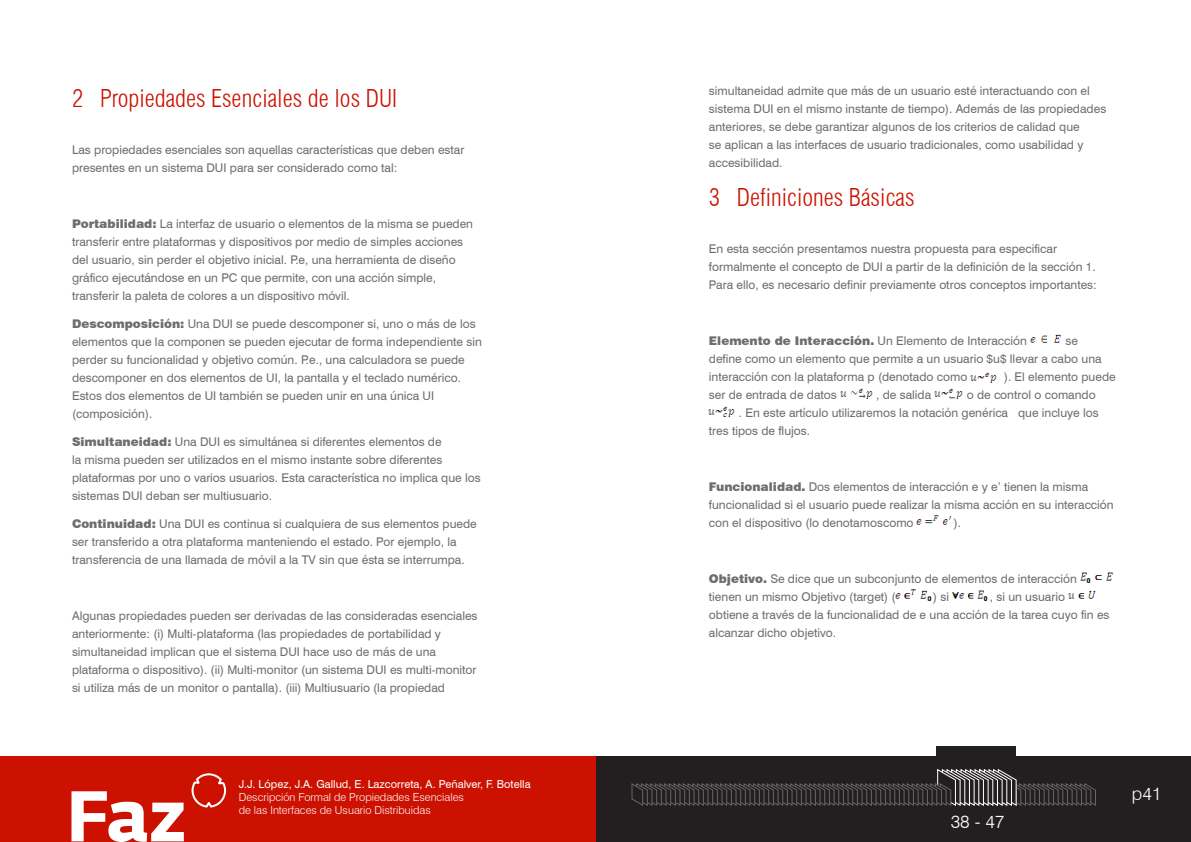
<style>
.page{position:relative;width:1191px;height:842px;background:#fff}
.page>*{position:absolute;margin:0;border:0;box-sizing:border-box;transform-origin:0 0}
.t1{font:300 condensed 24px "Swiss 721 BT";color:#c10}
.t2{font:300 18px "Swiss 721 BT";color:#fff}
.t3{font:12px/18px "Swiss 721 BT";color:#6c6d70}
.t4{font:300 11px/13.2px "Swiss 721 BT";color:#fff}
.t5{font:11px "Swiss 721 BT";color:#fff}
.s1{font-weight:900}
</style>
<div class="page">
<div style="left:595px;top:757px;width:596px;height:85px;background:#231f20"></div>
<div style="left:936px;top:746px;width:79px;height:21px;background:#231f20"></div>
<svg style="left:631px;top:769px;width:465px;height:37px"></svg>
<div style="left:0;top:757px;width:595px;height:85px;background:#c10"></div>
<svg style="left:71px;top:791px;width:113px;height:51px"></svg>
<svg style="left:191px;top:773px;width:36px;height:35px"></svg>
<img style="left:1030px;top:334px;width:32px;height:9px">
<img style="left:970px;top:372px;width:27px;height:10px">
<img style="left:840px;top:388px;width:33px;height:10px">
<img style="left:934px;top:388px;width:29px;height:10px">
<img style="left:709px;top:406px;width:26px;height:10px">
<img style="left:917px;top:515px;width:35px;height:10px">
<img style="left:1080px;top:572px;width:34px;height:10px">
<img style="left:895px;top:589px;width:37px;height:11px">
<img style="left:952px;top:590px;width:36px;height:10px">
<img style="left:1068px;top:590px;width:28px;height:9px">
<h1 class="t1" style="left:72px;top:84px;width:327px">2 Propiedades Esenciales de los DUI</h1>
<p class="t3" style="left:72px;top:141px;width:394px">Las propiedades esenciales son aquellas características que deben estar presentes en un sistema DUI para ser considerado como tal:</p>
<p class="t3" style="left:72px;top:215px;width:402px"><span class="s1">Portabilidad:</span> La interfaz de usuario o elementos de la misma se pueden transferir entre plataformas y dispositivos por medio de simples acciones del usuario, sin perder el objetivo inicial. P.e, una herramienta de diseño gráfico ejecutándose en un PC que permite, con una acción simple, transferir la paleta de colores a un dispositivo móvil.</p>
<p class="t3" style="left:72px;top:315px;width:411px"><span class="s1">Descomposición:</span> Una DUI se puede descomponer si, uno o más de los elementos que la componen se pueden ejecutar de forma independiente sin perder su funcionalidad y objetivo común. P.e., una calculadora se puede descomponer en dos elementos de UI, la pantalla y el teclado numérico.<br>Estos dos elementos de UI también se pueden unir en una única UI (composición).</p>
<p class="t3" style="left:72px;top:433px;width:410px"><span class="s1">Simultaneidad:</span> Una DUI es simultánea si diferentes elementos de<br>la misma pueden ser utilizados en el mismo instante sobre diferentes plataformas por uno o varios usuarios. Esta característica no implica que los sistemas DUI deban ser multiusuario.</p>
<p class="t3" style="left:72px;top:515px;width:406px"><span class="s1">Continuidad:</span> Una DUI es continua si cualquiera de sus elementos puede ser transferido a otra plataforma manteniendo el estado. Por ejemplo, la transferencia de una llamada de móvil a la TV sin que ésta se interrumpa.</p>
<p class="t3" style="left:72px;top:607px;width:407px">Algunas propiedades pueden ser derivadas de las consideradas esenciales anteriormente: (i) Multi-plataforma (las propiedades de portabilidad y simultaneidad implican que el sistema DUI hace uso de más de una plataforma o dispositivo). (ii) Multi-monitor (un sistema DUI es multi-monitor si utiliza más de un monitor o pantalla). (iii) Multiusuario (la propiedad</p>
<p class="t5" style="left:239px;top:777px;width:293px">J.J. López, J.A. Gallud, E. Lazcorreta, A. Peñalver, F. Botella</p>
<p class="t4" style="left:239px;top:790px;width:227px">Descripción Formal de Propiedades Esenciales de las Interfaces de Usuario Distribuidas</p>
<p class="t3" style="left:709px;top:82px;width:399px">simultaneidad admite que más de un usuario esté interactuando con el sistema DUI en el mismo instante de tiempo). Además de las propiedades anteriores, se debe garantizar algunos de los criterios de calidad que<br>se aplican a las interfaces de usuario tradicionales, como usabilidad y accesibilidad.</p>
<h1 class="t1" style="left:709px;top:183px;width:207px">3 Definiciones Básicas</h1>
<p class="t3" style="left:709px;top:239px;width:389px">En esta sección presentamos nuestra propuesta para especificar formalmente el concepto de DUI a partir de la definición de la sección 1.<br>Para ello, es necesario definir previamente otros conceptos importantes:</p>
<p class="t3" style="left:709px;top:331px;width:319px"><span class="s1">Elemento de Interacción.</span> Un Elemento de Interacción</p>
<p class="t3" style="left:709px;top:331px;width:394px;text-indent:356px">se define como un elemento que permite a un usuario $u$ llevar a cabo una interacción con la plataforma p (denotado como</p>
<p class="t3" style="left:1004px;top:367px;width:113px">). El elemento puede</p>
<p class="t3" style="left:709px;top:385px;width:129px">ser de entrada de datos</p>
<p class="t3" style="left:876px;top:385px;width:57px">, de salida</p>
<p class="t3" style="left:966px;top:385px;width:130px">o de control o comando</p>
<p class="t3" style="left:739px;top:403px;width:361px">. En este artículo utilizaremos la notación genérica que incluye los</p>
<p class="t3" style="left:709px;top:421px;width:103px">tres tipos de flujos.</p>
<p class="t3" style="left:709px;top:477px;width:406px"><span class="s1">Funcionalidad.</span> Dos elementos de interacción e y e’ tienen la misma funcionalidad si el usuario puede realizar la misma acción en su interacción con el dispositivo (lo denotamoscomo</p>
<p class="t3" style="left:953px;top:513px;width:9px">).</p>
<p class="t3" style="left:709px;top:569px;width:369px"><span class="s1">Objetivo.</span> Se dice que un subconjunto de elementos de interacción tienen un mismo Objetivo (target) (</p>
<p class="t3" style="left:933px;top:587px;width:17px">) si</p>
<p class="t3" style="left:709px;top:587px;width:402px;text-indent:281px">, si un usuario<br>obtiene a través de la funcionalidad de e una acción de la tarea cuyo fin es alcanzar dicho objetivo.</p>
<h2 class="t2" style="left:950px;top:810px;width:55px">38 - 47</h2>
<h2 class="t2" style="left:1132px;top:782px;width:31px">p41</h2>
</div>
